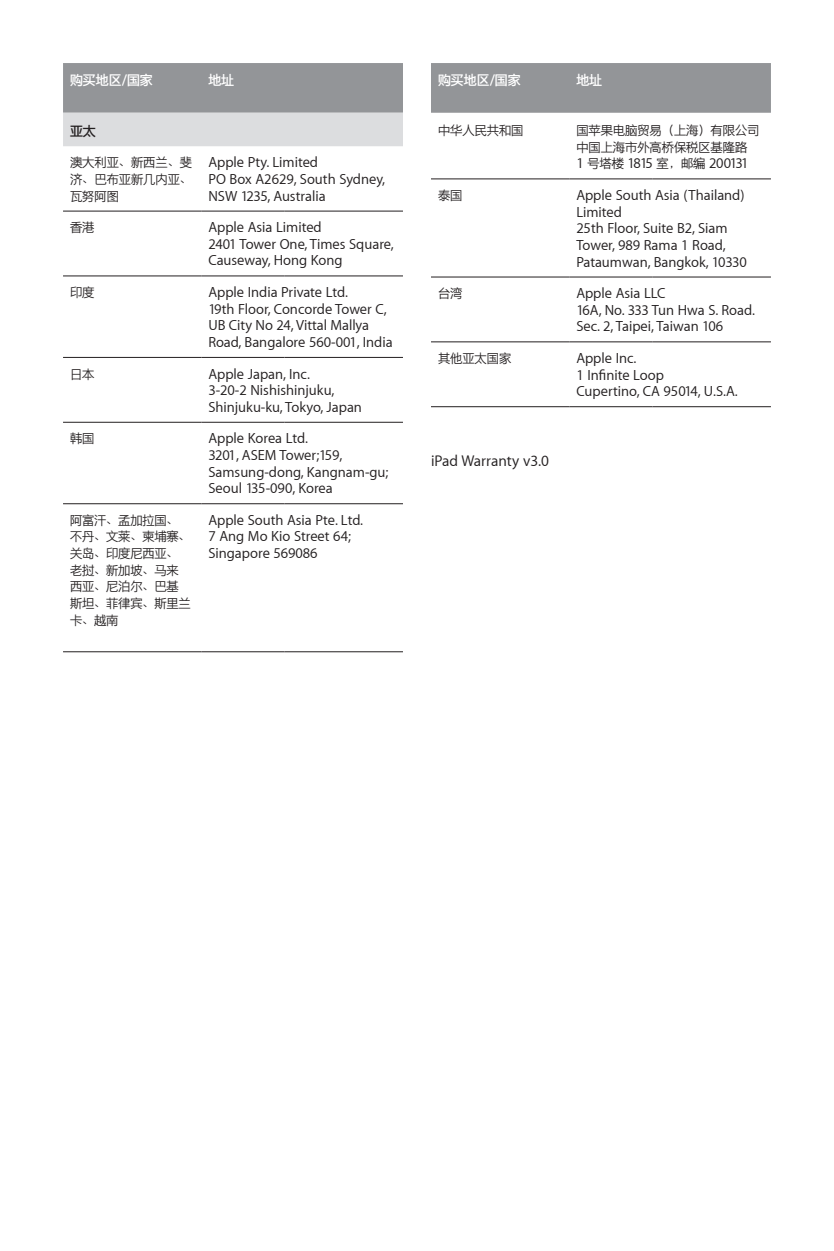
<style>
.page{position:relative;width:834px;height:1251px;background:#fff}
.page>*{position:absolute;margin:0;border:0;box-sizing:border-box;transform-origin:0 0}
.t1{font:600 15.75px "Ping Hei";color:#fff}
.t2{font:15.75px "Myriad Set Text";color:#231f20}
.t3{font:600 15.75px "Ping Hei";color:#231f20}
.t4{font:14.7px/16.8px "Myriad Set Text";color:#231f20}
.t5{font:300 14.7px/16.8px "Ping Hei";color:#231f20}
.t6{font:14.7px "Myriad Set Text";letter-spacing:-.09em;color:#231f20}
.s1{font-family:"Myriad Set"}
.s2{font-family:"Ping Hei";font-weight:300}
</style>
<div class="page">
<svg style="left:63px;top:63px;width:340px;height:83px;background:#b0b2b4"></svg>
<hr style="left:63px;top:210px;width:138px;height:2px;background:#231f20">
<hr style="left:201px;top:210px;width:83px;height:2px;background:#231f20">
<hr style="left:284px;top:210px;width:119px;height:2px;background:#231f20">
<hr style="left:63px;top:275px;width:138px;height:1px;background:#231f20">
<hr style="left:201px;top:275px;width:83px;height:1px;background:#231f20">
<hr style="left:284px;top:275px;width:119px;height:1px;background:#231f20">
<hr style="left:63px;top:357px;width:138px;height:1px;background:#231f20">
<hr style="left:201px;top:357px;width:83px;height:1px;background:#231f20">
<hr style="left:284px;top:357px;width:119px;height:1px;background:#231f20">
<hr style="left:63px;top:421px;width:138px;height:2px;background:#231f20">
<hr style="left:201px;top:421px;width:83px;height:2px;background:#231f20">
<hr style="left:284px;top:421px;width:119px;height:2px;background:#231f20">
<hr style="left:63px;top:503px;width:138px;height:1px;background:#231f20">
<hr style="left:201px;top:503px;width:83px;height:1px;background:#231f20">
<hr style="left:284px;top:503px;width:119px;height:1px;background:#231f20">
<hr style="left:63px;top:651px;width:138px;height:1px;background:#231f20">
<hr style="left:201px;top:651px;width:83px;height:1px;background:#231f20">
<hr style="left:284px;top:651px;width:119px;height:1px;background:#231f20">
<div style="left:431px;top:63px;width:339px;height:50px;background:#939598"></div>
<hr style="left:431px;top:341px;width:138px;height:1px;background:#231f20">
<hr style="left:569px;top:341px;width:83px;height:1px;background:#231f20">
<hr style="left:652px;top:341px;width:118px;height:1px;background:#231f20">
<hr style="left:431px;top:406px;width:138px;height:1px;background:#231f20">
<hr style="left:569px;top:406px;width:83px;height:1px;background:#231f20">
<hr style="left:652px;top:406px;width:118px;height:1px;background:#231f20">
<hr style="left:431px;top:178px;width:138px;height:1px;background:#231f20">
<hr style="left:569px;top:178px;width:83px;height:1px;background:#231f20">
<hr style="left:652px;top:178px;width:118px;height:1px;background:#231f20">
<hr style="left:431px;top:276px;width:138px;height:1px;background:#231f20">
<hr style="left:569px;top:276px;width:83px;height:1px;background:#231f20">
<hr style="left:652px;top:276px;width:118px;height:1px;background:#231f20">
<p class="t1" style="left:70px;top:73px;width:84px">购买地区<span class="s1">/</span>国家</p>
<p class="t1" style="left:208px;top:73px;width:27px">地址</p>
<p class="t3" style="left:70px;top:124px;width:27px">亚太</p>
<p class="t5" style="left:70px;top:154px;width:123px;text-align:justify">澳大利亚、新西兰、斐济、巴布亚新几内亚、瓦努阿图</p>
<p class="t4" style="left:208px;top:154px;width:178px">Apple Pty. Limited<br>PO Box A2629, South Sydney,<br>NSW 1235, Australia</p>
<p class="t5" style="left:70px;top:219px;width:26px">香港</p>
<p class="t4" style="left:208px;top:218px;width:187px">Apple Asia Limited<br>2401 Tower One, Times Square,<br>Causeway, Hong Kong</p>
<p class="t5" style="left:70px;top:284px;width:26px">印度</p>
<p class="t4" style="left:208px;top:283px;width:186px">Apple India Private Ltd.<br>19th Floor, Concorde Tower C,<br>UB City No 24, Vittal Mallya<br>Road, Bangalore 560-001, India</p>
<p class="t5" style="left:70px;top:365px;width:26px">日本</p>
<p class="t4" style="left:208px;top:365px;width:155px">Apple Japan, Inc.<br>3-20-2 Nishishinjuku,<br>Shinjuku-ku, Tokyo, Japan</p>
<p class="t5" style="left:70px;top:430px;width:26px">韩国</p>
<p class="t4" style="left:208px;top:430px;width:182px">Apple Korea Ltd.<br>3201, ASEM Tower;159,<br>Samsung-dong, Kangnam-gu;<br>Seoul 135-090, Korea</p>
<p class="t5" style="left:70px;top:512px;width:122px">阿富汗、孟加拉国、不丹、文莱、柬埔寨、关岛、印度尼西亚、老挝、新加坡、马来西亚、尼泊尔、巴基斯坦、菲律宾、斯里兰卡、越南</p>
<p class="t4" style="left:208px;top:511px;width:156px">Apple South Asia Pte. Ltd.<br>7 Ang Mo Kio Street 64;<br>Singapore 569086</p>
<p class="t1" style="left:438px;top:73px;width:84px">购买地区<span class="s1">/</span>国家</p>
<p class="t1" style="left:576px;top:73px;width:27px">地址</p>
<p class="t5" style="left:438px;top:122px;width:87px">中华人民共和国</p>
<p class="t5" style="left:576px;top:122px;width:184px">国苹果电脑贸易（上海）有限公司中国上海市外高桥保税区基隆路</p>
<p class="t6" style="left:576px;top:154px;width:174px">1 <span class="s2">号塔楼</span> 1815 <span class="s2">室，邮编</span> 200131</p>
<p class="t5" style="left:438px;top:187px;width:26px">泰国</p>
<p class="t4" style="left:576px;top:186px;width:172px">Apple South Asia (Thailand)<br>Limited<br>25th Floor, Suite B2, Siam<br>Tower, 989 Rama 1 Road,<br>Pataumwan, Bangkok, 10330</p>
<p class="t5" style="left:438px;top:285px;width:26px">台湾</p>
<p class="t4" style="left:576px;top:284px;width:180px">Apple Asia LLC<br>16A, No. 333 Tun Hwa S. Road.<br>Sec. 2, Taipei, Taiwan 106</p>
<p class="t5" style="left:438px;top:350px;width:75px">其他亚太国家</p>
<p class="t4" style="left:576px;top:349px;width:163px">Apple Inc.<br>1 Infinite Loop<br>Cupertino, CA 95014, U.S.A.</p>
<p class="t2" style="left:431px;top:451px;width:119px">iPad Warranty v3.0</p>
</div>
